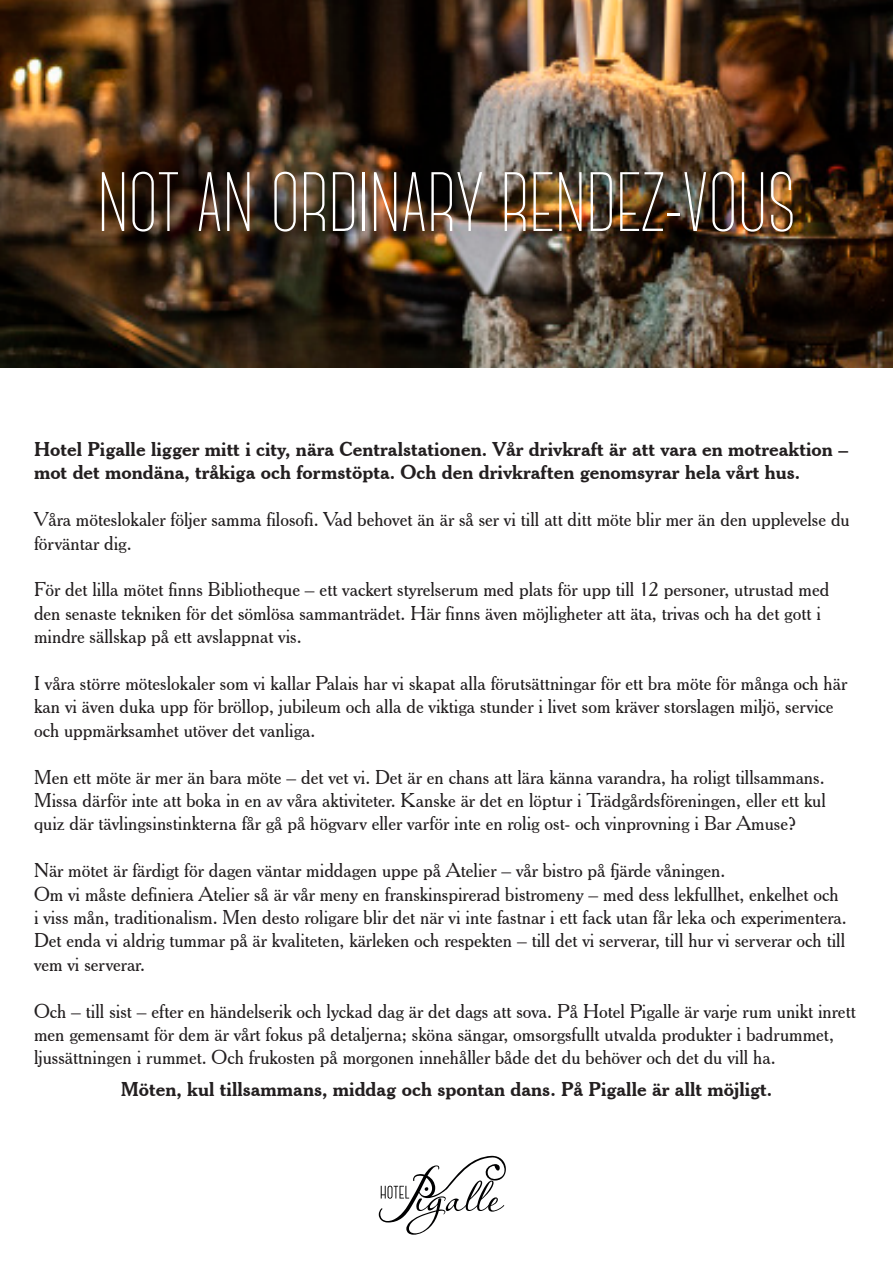
<style>
.page{position:relative;width:893px;height:1263px;background:#fff}
.page>*{position:absolute;margin:0;border:0;box-sizing:border-box;transform-origin:0 0}
.t1{font:300 84px "Canter";color:#fff}
.t2{font:19.5px/23.4px "Cheltenham BT";color:#231f20}
.t3{font:700 19.5px/23.4px "Cheltenham BT";color:#231f20}
</style>
<div class="page">
<img style="left:0;top:0;width:893px;height:368px">
<svg style="left:379px;top:1155px;width:127px;height:80px"></svg>
<p class="t1" style="left:97px;top:162px;width:700px">NOT AN ORDINARY RENDEZ-VOUS</p>
<p class="t3" style="left:34px;top:437px;width:816px">Hotel Pigalle ligger mitt i city, nära Centralstationen. Vår drivkraft är att vara en motreaktion – mot det mondäna, tråkiga och formstöpta. Och den drivkraften genomsyrar hela vårt hus.</p>
<p class="t2" style="left:34px;top:507px;width:817px">Våra möteslokaler följer samma filosofi. Vad behovet än är så ser vi till att ditt möte blir mer än den upplevelse du förväntar dig.</p>
<p class="t2" style="left:34px;top:578px;width:797px">För det lilla mötet finns Bibliotheque – ett vackert styrelserum med plats för upp till 12 personer, utrustad med den senaste tekniken för det sömlösa sammanträdet. Här finns även möjligheter att äta, trivas och ha det gott i mindre sällskap på ett avslappnat vis.</p>
<p class="t2" style="left:34px;top:671px;width:815px">I våra större möteslokaler som vi kallar Palais har vi skapat alla förutsättningar för ett bra möte för många och här kan vi även duka upp för bröllop, jubileum och alla de viktiga stunder i livet som kräver storslagen miljö, service och uppmärksamhet utöver det vanliga.</p>
<p class="t2" style="left:34px;top:765px;width:793px;text-align:justify">Men ett möte är mer än bara möte – det vet vi. Det är en chans att lära känna varandra, ha roligt tillsammans.<br>Missa därför inte att boka in en av våra aktiviteter. Kanske är det en löptur i Trädgårdsföreningen, eller ett kul quiz där tävlingsinstinkterna får gå på högvarv eller varför inte en rolig ost- och vinprovning i Bar Amuse?</p>
<p class="t2" style="left:34px;top:858px;width:693px">När mötet är färdigt för dagen väntar middagen uppe på Atelier – vår bistro på fjärde våningen.</p>
<p class="t2" style="left:34px;top:882px;width:814px">Om vi måste definiera Atelier så är vår meny en franskinspirerad bistromeny – med dess lekfullhet, enkelhet och i viss mån, traditionalism. Men desto roligare blir det när vi inte fastnar i ett fack utan får leka och experimentera.<br>Det enda vi aldrig tummar på är kvaliteten, kärleken och respekten – till det vi serverar, till hur vi serverar och till vem vi serverar.</p>
<p class="t2" style="left:34px;top:999px;width:823px">Och – till sist – efter en händelserik och lyckad dag är det dags att sova. På Hotel Pigalle är varje rum unikt inrett men gemensamt för dem är vårt fokus på detaljerna; sköna sängar, omsorgsfullt utvalda produkter i badrummet, ljussättningen i rummet. Och frukosten på morgonen innehåller både det du behöver och det du vill ha.</p>
<p class="t3" style="left:121px;top:1077px;width:653px">Möten, kul tillsammans, middag och spontan dans. På Pigalle är allt möjligt.</p>
</div>
